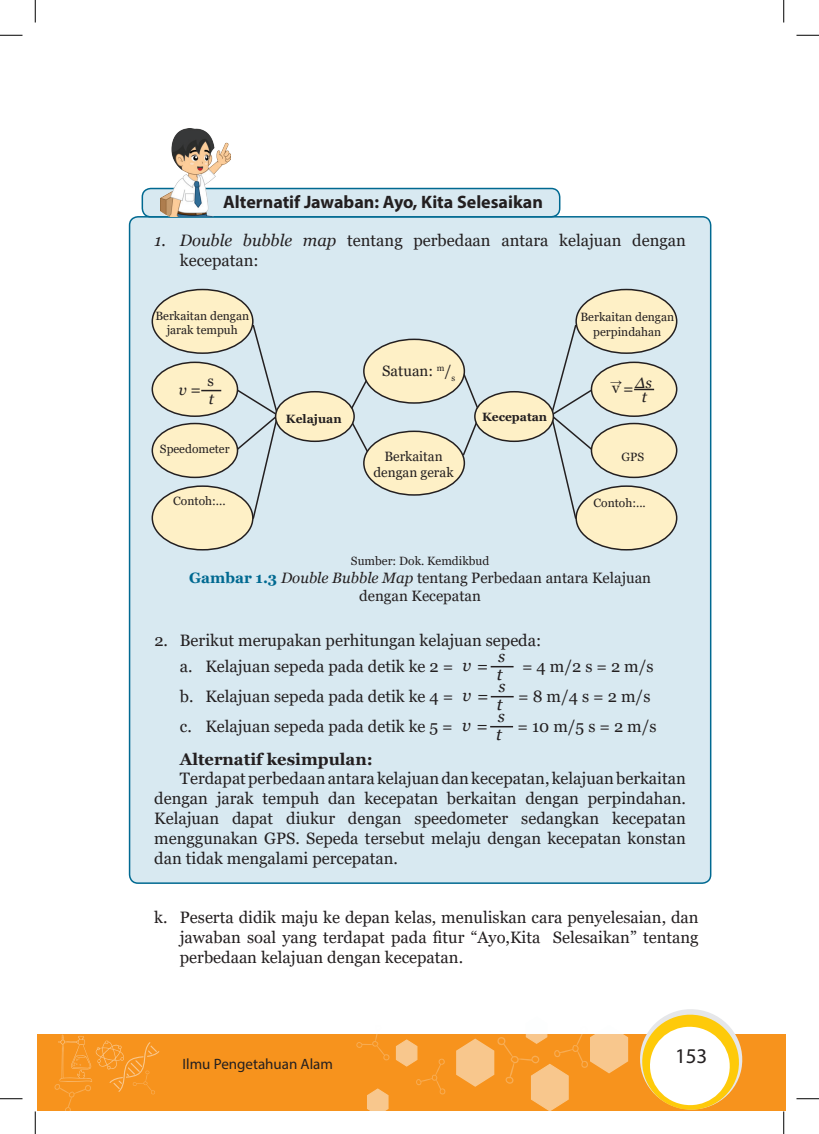
<style>
.page{position:relative;width:819px;height:1134px;background:#fff}
.page>*{position:absolute;margin:0;border:0;box-sizing:border-box;transform-origin:0 0}
.t1{font:21px "Myriad Pro";color:#231f20}
.t2{font:700 18px "Myriad Pro";color:#231f20}
.t3{font:16.5px/19.8px "Georgia";color:#231f20}
.t4{font:700 16.5px "Georgia";color:#231f20}
.t5{font:italic 16.5px/17.9px "Georgia";color:#231f20}
.t6{font:15px/18px "Georgia";color:#231f20;text-align:center}
.t7{font:15px "Myriad Pro";color:#231f20}
.t8{font:italic 15px/14.9px "Georgia";color:#231f20}
.t9{font:13.5px/16.2px "Georgia";color:#231f20;text-align:center}
.t10{font:12px/14.4px "Georgia";color:#231f20;text-align:center}
.t11{font:700 12px "Georgia";color:#231f20}
.s1{font-style:italic}
.s2{font-style:normal;font-size:16.5px}
.s3{font-family:"Times New Roman";font-style:normal;font-size:12px}
.s4{font-size:16.5px}
.s5{font-weight:700;color:#006991}
.s6{font-size:18px}
</style>
<div class="page">
<div style="left:37px;top:1033px;width:748px;height:77px;background:#f7931d"></div>
<svg style="left:455px;top:1033px;width:174px;height:78px"></svg>
<svg style="left:356px;top:1033px;width:90px;height:78px"></svg>
<svg style="left:54px;top:1034px;width:105px;height:77px"></svg>
<svg style="left:636px;top:1009px;width:111px;height:102px"></svg>
<div style="left:130px;top:217px;width:581px;height:666px;background:#d8e9f1;border-radius:9px"></div>
<div style="left:142px;top:188px;width:418px;height:29px;background:#d8e9f1;border-radius:9px"></div>
<div style="left:142px;top:188px;width:418px;height:29px;border:2px solid #006991;border-radius:9px"></div>
<img style="left:160px;top:129px;width:71px;height:87px">
<svg style="left:461px;top:371px;width:21px;height:85px"></svg>
<svg style="left:346px;top:376px;width:26px;height:82px"></svg>
<svg style="left:235px;top:325px;width:45px;height:193px"></svg>
<div style="left:152px;top:289px;width:101px;height:64px;background:#fef0c6;border-radius:50%"></div>
<div style="left:152px;top:289px;width:102px;height:65px;border:2px solid #231f20;border-radius:50%"></div>
<div style="left:152px;top:486px;width:101px;height:64px;background:#fef0c6;border-radius:50%"></div>
<div style="left:152px;top:485px;width:102px;height:65px;border:2px solid #231f20;border-radius:50%"></div>
<div style="left:152px;top:423px;width:85px;height:54px;background:#fef0c6;border-radius:50%"></div>
<div style="left:152px;top:423px;width:86px;height:55px;border:2px solid #231f20;border-radius:50%"></div>
<div style="left:152px;top:362px;width:85px;height:54px;background:#fef0c6;border-radius:50%"></div>
<div style="left:152px;top:361px;width:86px;height:56px;border:2px solid #231f20;border-radius:50%"></div>
<div style="left:276px;top:392px;width:78px;height:49px;background:#fef0c6;border-radius:50%"></div>
<div style="left:275px;top:391px;width:80px;height:51px;border:2px solid #231f20;border-radius:50%"></div>
<svg style="left:549px;top:325px;width:45px;height:194px"></svg>
<div style="left:576px;top:289px;width:101px;height:64px;background:#fef0c6;border-radius:50%"></div>
<div style="left:575px;top:289px;width:102px;height:65px;border:2px solid #231f20;border-radius:50%"></div>
<div style="left:576px;top:486px;width:101px;height:64px;background:#fef0c6;border-radius:50%"></div>
<div style="left:575px;top:485px;width:102px;height:65px;border:2px solid #231f20;border-radius:50%"></div>
<div style="left:591px;top:423px;width:86px;height:54px;background:#fef0c6;border-radius:50%"></div>
<div style="left:591px;top:423px;width:86px;height:55px;border:2px solid #231f20;border-radius:50%"></div>
<div style="left:591px;top:362px;width:86px;height:54px;background:#fef0c6;border-radius:50%"></div>
<div style="left:591px;top:361px;width:86px;height:56px;border:2px solid #231f20;border-radius:50%"></div>
<div style="left:475px;top:392px;width:78px;height:49px;background:#fef0c6;border-radius:50%"></div>
<div style="left:474px;top:391px;width:80px;height:51px;border:2px solid #231f20;border-radius:50%"></div>
<div style="left:364px;top:339px;width:100px;height:64px;background:#fef0c6;border-radius:50%"></div>
<div style="left:363px;top:338px;width:102px;height:66px;border:2px solid #231f20;border-radius:50%"></div>
<div style="left:364px;top:431px;width:100px;height:64px;background:#fef0c6;border-radius:50%"></div>
<div style="left:363px;top:430px;width:102px;height:65px;border:2px solid #231f20;border-radius:50%"></div>
<svg style="left:634px;top:389px;width:20px;height:1px"></svg>
<svg style="left:201px;top:390px;width:20px;height:1px"></svg>
<svg style="left:491px;top:666px;width:22px;height:1px"></svg>
<svg style="left:491px;top:696px;width:23px;height:1px"></svg>
<svg style="left:490px;top:726px;width:23px;height:1px"></svg>
<svg style="left:0;top:35px;width:22px;height:1px"></svg>
<svg style="left:796px;top:35px;width:23px;height:1px"></svg>
<svg style="left:0;top:1098px;width:22px;height:1px"></svg>
<svg style="left:796px;top:1098px;width:23px;height:1px"></svg>
<svg style="left:35px;top:0;width:1px;height:22px"></svg>
<svg style="left:35px;top:1111px;width:1px;height:23px"></svg>
<svg style="left:783px;top:0;width:1px;height:22px"></svg>
<svg style="left:783px;top:1111px;width:1px;height:23px"></svg>
<p class="t2" style="left:223px;top:191px;width:321px">Alternatif Jawaban: Ayo, Kita Selesaikan</p>
<p class="t3" style="left:180px;top:231px;width:507px;text-indent:-26px"><span class="s1">1. Double bubble map</span> tentang perbedaan antara kelajuan dengan kecepatan:</p>
<p class="t10" style="left:155px;top:309px;width:95px">Berkaitan dengan jarak tempuh</p>
<p class="t10" style="left:580px;top:310px;width:95px">Berkaitan dengan perpindahan</p>
<p class="t8" style="left:179px;top:382px;width:24px">v<span class="s2">=</span></p>
<p class="t6" style="left:208px;top:372px;width:8px">s</p>
<p class="t8" style="left:209px;top:391px;width:7px">t</p>
<p class="t6" style="left:382px;top:362px;width:75px">Satuan: <sup>m</sup>/<sub>s</sub></p>
<p class="t8" style="left:642px;top:375px;width:12px;text-indent:-32px"><span class="s3">→</span> ∆s t</p>
<p class="t6" style="left:612px;top:379px;width:23px">v<span class="s4">=</span></p>
<p class="t10" style="left:160px;top:442px;width:71px">Speedometer</p>
<p class="t11" style="left:286px;top:411px;width:57px">Kelajuan</p>
<p class="t11" style="left:482px;top:408px;width:67px">Kecepatan</p>
<p class="t9" style="left:373px;top:448px;width:82px">Berkaitan dengan gerak</p>
<p class="t10" style="left:621px;top:449px;width:24px">GPS</p>
<p class="t10" style="left:173px;top:494px;width:54px">Contoh:...</p>
<p class="t10" style="left:593px;top:496px;width:54px">Contoh:...</p>
<p class="t10" style="left:351px;top:554px;width:140px">Sumber: Dok. Kemdikbud</p>
<p class="t6" style="left:189px;top:569px;width:463px"><span class="s5">Gambar 1.3</span> <span class="s1">Double Bubble Map</span> tentang Perbedaan antara Kelajuan dengan Kecepatan</p>
<p class="t3" style="left:180px;top:628px;width:363px;line-height:25.8px;text-indent:-26px">2. Berikut merupakan perhitungan kelajuan sepeda: a. Kelajuan sepeda pada detik ke 2 = <span class="s1">v</span> <span class="s6">=</span></p>
<p class="t5" style="left:497px;top:647px;width:10px">s t</p>
<p class="t3" style="left:522px;top:657px;width:133px">= 4 m/2 s = 2 m/s</p>
<p class="t3" style="left:180px;top:687px;width:310px">b. Kelajuan sepeda pada detik ke 4 = <span class="s1">v</span> <span class="s6">=</span></p>
<p class="t5" style="left:497px;top:677px;width:10px">s t</p>
<p class="t3" style="left:518px;top:687px;width:134px">= 8 m/4 s = 2 m/s</p>
<p class="t3" style="left:180px;top:717px;width:310px">c. Kelajuan sepeda pada detik ke 5 = <span class="s1">v</span> <span class="s6">=</span></p>
<p class="t5" style="left:496px;top:707px;width:10px">s t</p>
<p class="t3" style="left:517px;top:717px;width:141px">= 10 m/5 s = 2 m/s</p>
<p class="t4" style="left:180px;top:748px;width:194px">Alternatif kesimpulan:</p>
<p class="t3" style="left:154px;top:769px;width:533px;text-align:justify;text-indent:26px">Terdapat perbedaan antara kelajuan dan kecepatan, kelajuan berkaitan dengan jarak tempuh dan kecepatan berkaitan dengan perpindahan.<br>Kelajuan dapat diukur dengan speedometer sedangkan kecepatan menggunakan GPS. Sepeda tersebut melaju dengan kecepatan konstan dan tidak mengalami percepatan.</p>
<p class="t3" style="left:180px;top:907px;width:520px;text-align:justify;text-indent:-26px">k. Peserta didik maju ke depan kelas, menuliskan cara penyelesaian, dan jawaban soal yang terdapat pada fitur “Ayo,Kita Selesaikan” tentang perbedaan kelajuan dengan kecepatan.</p>
<p class="t7" style="left:182px;top:1054px;width:152px">Ilmu Pengetahuan Alam</p>
<p class="t1" style="left:675px;top:1043px;width:34px">153</p>
</div>
